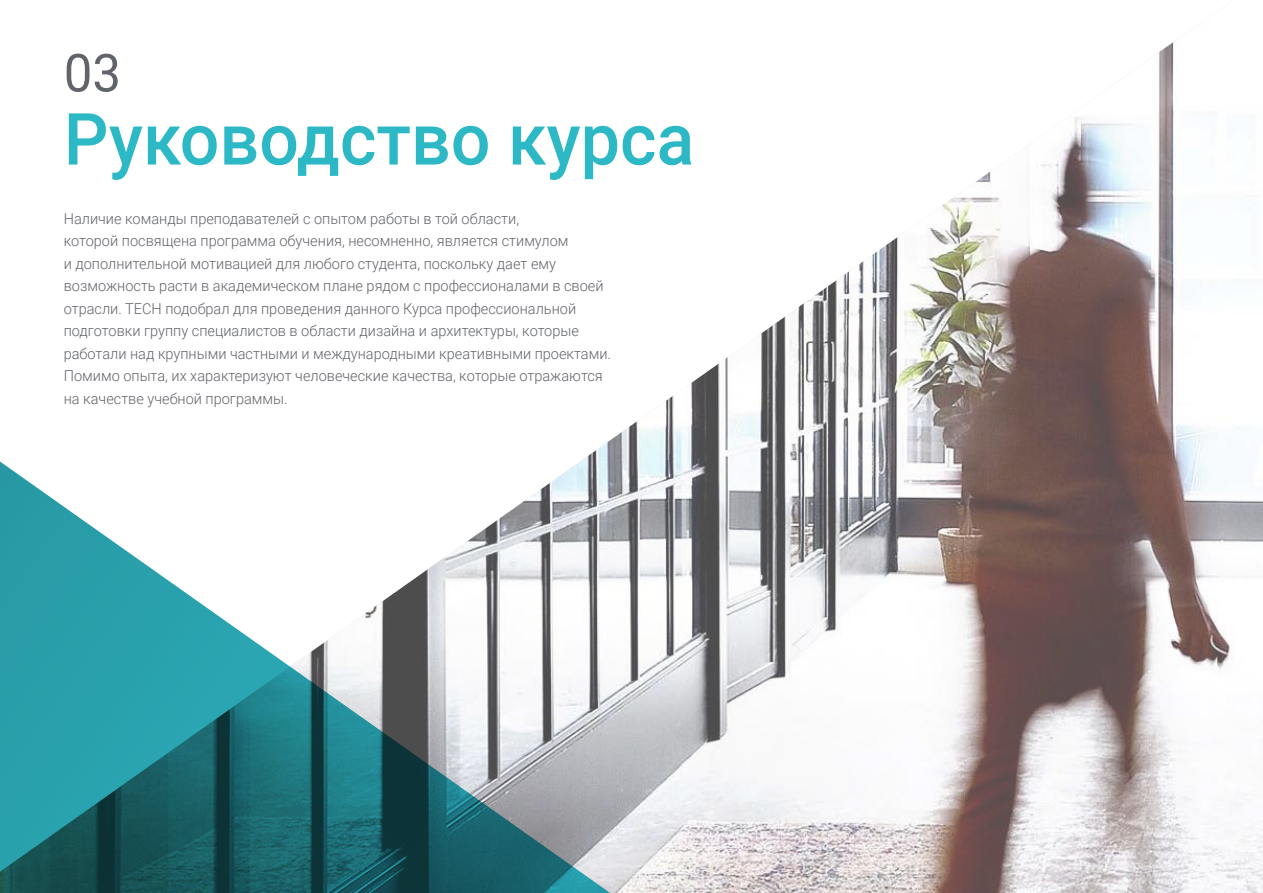
<style>
.page{position:relative;width:1263px;height:893px;background:#fff}
.page>*{position:absolute;margin:0;border:0;box-sizing:border-box;transform-origin:0 0}
.t1{font:500 72px "Roboto";color:#2db8c5}
.t2{font:52.5px "Roboto";color:#61646a}
.t3{font:300 15px/22.5px "Roboto";color:#61646a}
</style>
<div class="page">
<img style="left:602px;top:42px;width:661px;height:851px">
<svg style="left:0;top:446px;width:640px;height:447px"></svg>
<h2 class="t2" style="left:64px;top:36px;width:59px">03</h2>
<h1 class="t1" style="left:64px;top:89px;width:632px">Руководство курса</h1>
<p class="t3" style="left:64px;top:207px;width:549px">Наличие команды преподавателей с опытом работы в той области,<br>которой посвящена программа обучения, несомненно, является стимулом<br>и дополнительной мотивацией для любого студента, поскольку дает ему возможность расти в академическом плане рядом с профессионалами в своей отрасли. TECH подобрал для проведения данного Курса профессиональной подготовки группу специалистов в области дизайна и архитектуры, которые работали над крупными частными и международными креативными проектами.<br>Помимо опыта, их характеризуют человеческие качества, которые отражаются на качестве учебной программы.</p>
</div>
